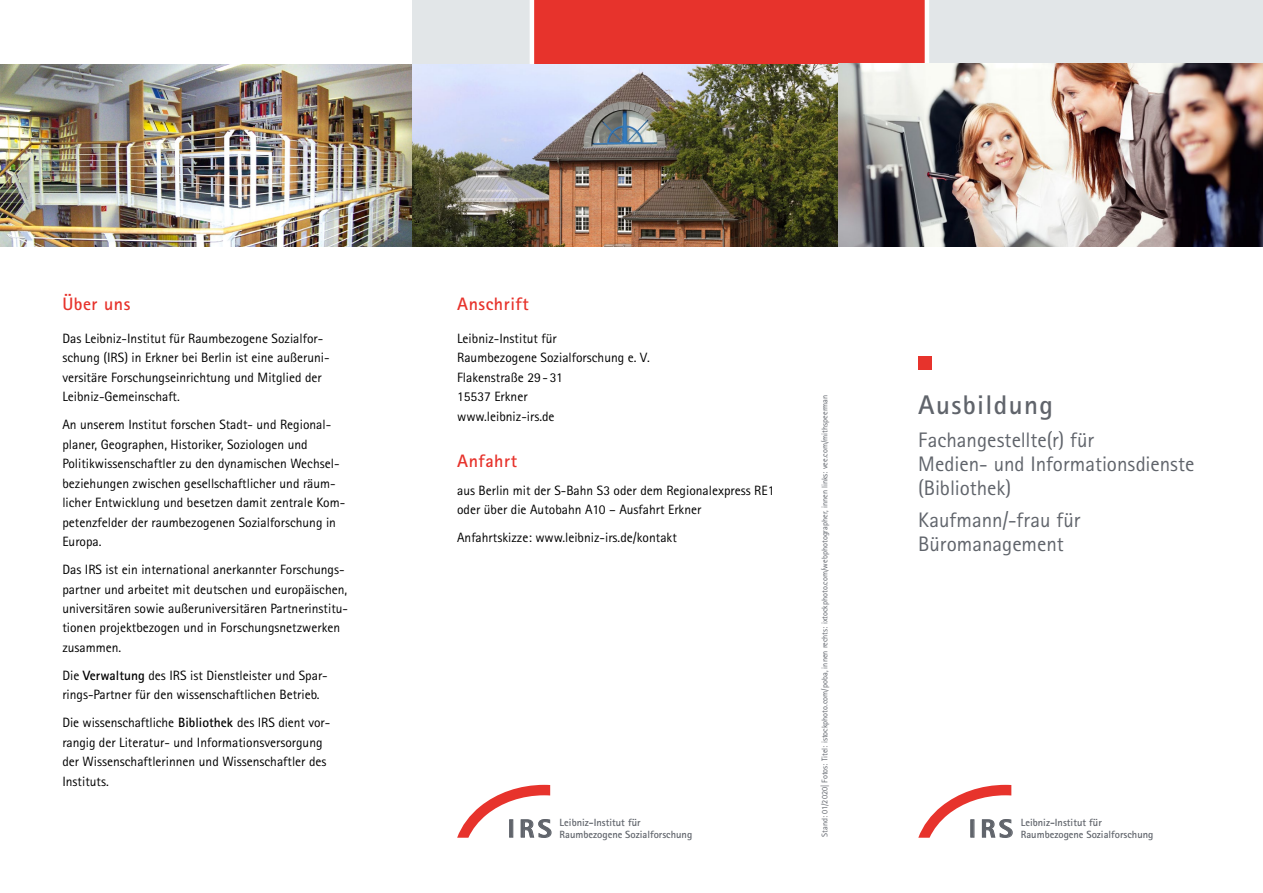
<style>
.page{position:relative;width:1263px;height:893px;background:#fff}
.page>*{position:absolute;margin:0;border:0;box-sizing:border-box;transform-origin:0 0}
.t1{font:700 27px "Rotis Sans Serif Std";letter-spacing:.05em;color:#60646b}
.t2{font:800 25.2px "Rotis Sans Serif Std";letter-spacing:.15em;color:#60646b;scale:1.07 1}
.t3{font:21px/24px "Rotis Sans Serif Std";color:#60646b}
.t4{font:700 18px "Rotis Sans Serif Std";letter-spacing:.03em;color:#e7332c}
.t5{font:13.5px/19.5px "Rotis Sans Serif Std";color:#000}
.t6{font:700 10.5px "Rotis Sans Serif Std";color:#60646b}
.t7{font:8.25px "Rotis Sans Serif Std";color:#60646b}
.s1{font-weight:700}
</style>
<div class="page">
<div style="left:840px;top:0;width:423px;height:139px;background:#e2e6e8"></div>
<div style="left:838px;top:0;width:88px;height:219px;background:#e7332c"></div>
<hr style="left:925px;top:0;width:4px;height:142px;background:#fff">
<img style="left:838px;top:64px;width:425px;height:183px">
<div style="left:412px;top:0;width:126px;height:120px;background:#e2e6e8"></div>
<div style="left:532px;top:0;width:306px;height:116px;background:#e7332c"></div>
<hr style="left:530px;top:0;width:4px;height:149px;background:#fff">
<img style="left:0;top:65px;width:412px;height:182px">
<svg style="left:918px;top:785px;width:95px;height:53px"></svg>
<svg style="left:457px;top:785px;width:95px;height:53px"></svg>
<img style="left:412px;top:65px;width:426px;height:182px">
<div style="left:918px;top:356px;width:14px;height:13px;background:#e7332c"></div>
<h3 class="t4" style="left:62px;top:293px;width:70px">Über uns</h3>
<p class="t5" style="left:62px;top:328px;width:267px">Das Leibniz-Institut für Raumbezogene Sozialfor&shy;schung (IRS) in Erkner bei Berlin ist eine außeruni&shy;versitäre Forschungseinrichtung und Mitglied der Leibniz-Gemeinschaft.</p>
<p class="t5" style="left:62px;top:415px;width:284px">An unserem Institut forschen Stadt- und Regional&shy;planer, Geographen, Historiker, Soziologen und Politikwissenschaftler zu den dynamischen Wechsel&shy;beziehungen zwischen gesellschaftlicher und räum&shy;licher Entwicklung und besetzen damit zentrale Kom&shy;petenzfelder der raumbezogenen Sozialforschung in Europa.</p>
<p class="t5" style="left:62px;top:560px;width:287px">Das IRS ist ein international anerkannter Forschungs&shy;partner und arbeitet mit deutschen und europäischen, universitären sowie außeruniversitären Partnerinstitu&shy;tionen projektbezogen und in Forschungsnetzwerken zusammen.</p>
<p class="t5" style="left:62px;top:666px;width:267px">Die <span class="s1">Verwaltung</span> des IRS ist Dienstleister und Spar&shy;rings-Partner für den wissenschaftlichen Betrieb.</p>
<p class="t5" style="left:62px;top:713px;width:268px">Die wissenschaftliche <span class="s1">Bibliothek</span> des IRS dient vor&shy;rangig der Literatur- und Informationsversorgung der Wissenschaftlerinnen und Wissenschaftler des Instituts.</p>
<h3 class="t4" style="left:457px;top:293px;width:73px">Anschrift</h3>
<p class="t5" style="left:457px;top:328px;width:194px">Leibniz-Institut für<br>Raumbezogene Sozialforschung e. V.<br>Flakenstraße 29-31<br>15537 Erkner<br>www.leibniz-irs.de</p>
<h3 class="t4" style="left:457px;top:449px;width:61px">Anfahrt</h3>
<p class="t5" style="left:457px;top:480px;width:319px">aus Berlin mit der S-Bahn S3 oder dem Regionalexpress RE1 oder über die Autobahn A10 – Ausfahrt Erkner</p>
<p class="t5" style="left:457px;top:528px;width:221px">Anfahrtskizze: www.leibniz-irs.de/kontakt</p>
<p class="t6" style="left:560px;top:816px;width:82px">Leibniz-Institut für</p>
<h2 class="t2" style="left:508px;top:813px;width:43px">IRS</h2>
<p class="t6" style="left:560px;top:827px;width:134px">Raumbezogene Sozialforschung</p>
<p class="t7" style="left:820px;top:837px;width:444px;rotate:-90deg">Stand: 01/2020| Fotos: Titel: istockphoto.com/poba, innen rechts: ixtockphoto.com/webphotographer, innen links: vee.com/mithspeerman</p>
<h1 class="t1" style="left:918px;top:388px;width:136px">Ausbildung</h1>
<h3 class="t3" style="left:918px;top:428px;width:278px">Fachangestellte(r) für<br>Medien- und Informationsdienste (Bibliothek)</h3>
<h3 class="t3" style="left:918px;top:508px;width:164px">Kaufmann/-frau für<br>Büromanagement</h3>
<p class="t6" style="left:1021px;top:816px;width:82px">Leibniz-Institut für</p>
<h2 class="t2" style="left:969px;top:813px;width:43px">IRS</h2>
<p class="t6" style="left:1021px;top:827px;width:134px">Raumbezogene Sozialforschung</p>
</div>
